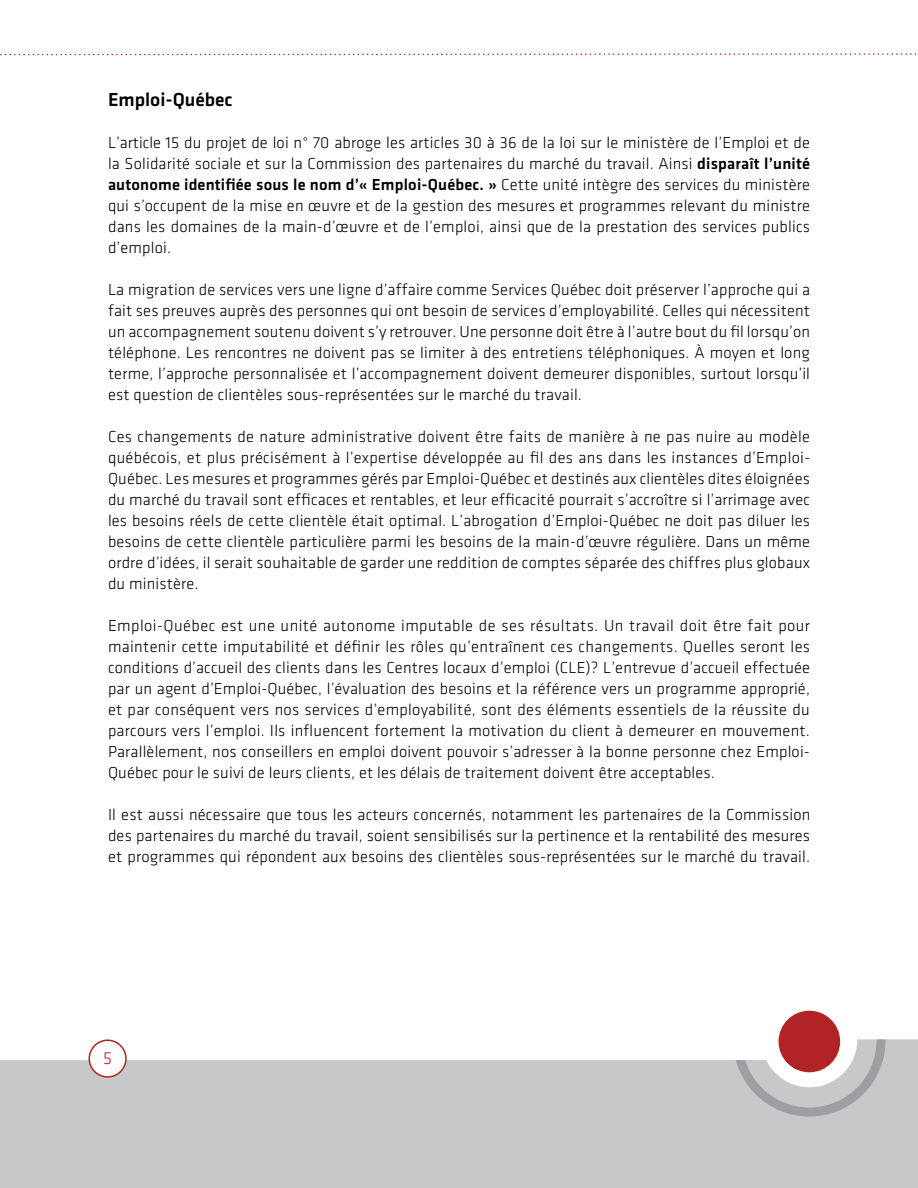
<style>
.page{position:relative;width:918px;height:1188px;background:#fff}
.page>*{position:absolute;margin:0;border:0;box-sizing:border-box;transform-origin:0 0}
.t1{font:500 19.5px "Klavika";color:#000}
.t2{font:300 18px "Klavika";color:#b22325}
.t3{font:300 16.5px/21px "Klavika";letter-spacing:.01em;color:#000;text-align:justify}
.s1{font-weight:500}
</style>
<div class="page">
<svg style="left:0;top:1039px;width:918px;height:149px;background:#cdced0"></svg>
<svg style="left:733px;top:1039px;width:152px;height:78px"></svg>
<svg style="left:0;top:53px;width:917px;height:3px"></svg>
<div style="left:779px;top:1011px;width:61px;height:61px;background:#b22325;border-radius:50%"></div>
<div style="left:89px;top:1040px;width:37px;height:37px;background:#fff;border-radius:50%"></div>
<div style="left:88px;top:1040px;width:39px;height:38px;border:2px solid #b22325;border-radius:50%"></div>
<p class="t1" style="left:108px;top:89px;width:126px">Emploi-Québec</p>
<p class="t3" style="left:108px;top:132px;width:704px">L’article 15 du projet de loi n° 70 abroge les articles 30 à 36 de la loi sur le ministère de l’Emploi et de la Solidarité sociale et sur la Commission des partenaires du marché du travail. Ainsi <span class="s1">disparaît l’unité autonome identifiée sous le nom d’« Emploi-Québec. »</span> Cette unité intègre des services du ministère qui s’occupent de la mise en œuvre et de la gestion des mesures et programmes relevant du ministre dans les domaines de la main-d’œuvre et de l’emploi, ainsi que de la prestation des services publics d’emploi.</p>
<p class="t3" style="left:108px;top:279px;width:704px">La migration de services vers une ligne d’affaire comme Services Québec doit préserver l’approche qui a fait ses preuves auprès des personnes qui ont besoin de services d’employabilité. Celles qui nécessitent un accompagnement soutenu doivent s’y retrouver. Une personne doit être à l’autre bout du fil lorsqu’on téléphone. Les rencontres ne doivent pas se limiter à des entretiens téléphoniques. À moyen et long terme, l’approche personnalisée et l’accompagnement doivent demeurer disponibles, surtout lorsqu’il est question de clientèles sous-représentées sur le marché du travail.</p>
<p class="t3" style="left:108px;top:426px;width:704px">Ces changements de nature administrative doivent être faits de manière à ne pas nuire au modèle québécois, et plus précisément à l’expertise développée au fil des ans dans les instances d’Emploi-Québec. Les mesures et programmes gérés par Emploi-Québec et destinés aux clientèles dites éloignées du marché du travail sont efficaces et rentables, et leur efficacité pourrait s’accroître si l’arrimage avec les besoins réels de cette clientèle était optimal. L’abrogation d’Emploi-Québec ne doit pas diluer les besoins de cette clientèle particulière parmi les besoins de la main-d’œuvre régulière. Dans un même ordre d’idées, il serait souhaitable de garder une reddition de comptes séparée des chiffres plus globaux du ministère.</p>
<p class="t3" style="left:108px;top:615px;width:704px;text-align:left">Emploi-Québec est une unité autonome imputable de ses résultats. Un travail doit être fait pour maintenir cette imputabilité et définir les rôles qu’entraînent ces changements. Quelles seront les conditions d’accueil des clients dans les Centres locaux d’emploi (CLE)? L’entrevue d’accueil effectuée par un agent d’Emploi-Québec, l’évaluation des besoins et la référence vers un programme approprié, et par conséquent vers nos services d’employabilité, sont des éléments essentiels de la réussite du parcours vers l’emploi. Ils influencent fortement la motivation du client à demeurer en mouvement.<br>Parallèlement, nos conseillers en emploi doivent pouvoir s’adresser à la bonne personne chez Emploi-Québec pour le suivi de leurs clients, et les délais de traitement doivent être acceptables.</p>
<p class="t3" style="left:108px;top:804px;width:704px">Il est aussi nécessaire que tous les acteurs concernés, notamment les partenaires de la Commission des partenaires du marché du travail, soient sensibilisés sur la pertinence et la rentabilité des mesures et programmes qui répondent aux besoins des clientèles sous-représentées sur le marché du travail.</p>
<p class="t2" style="left:103px;top:1049px;width:10px">5</p>
</div>
